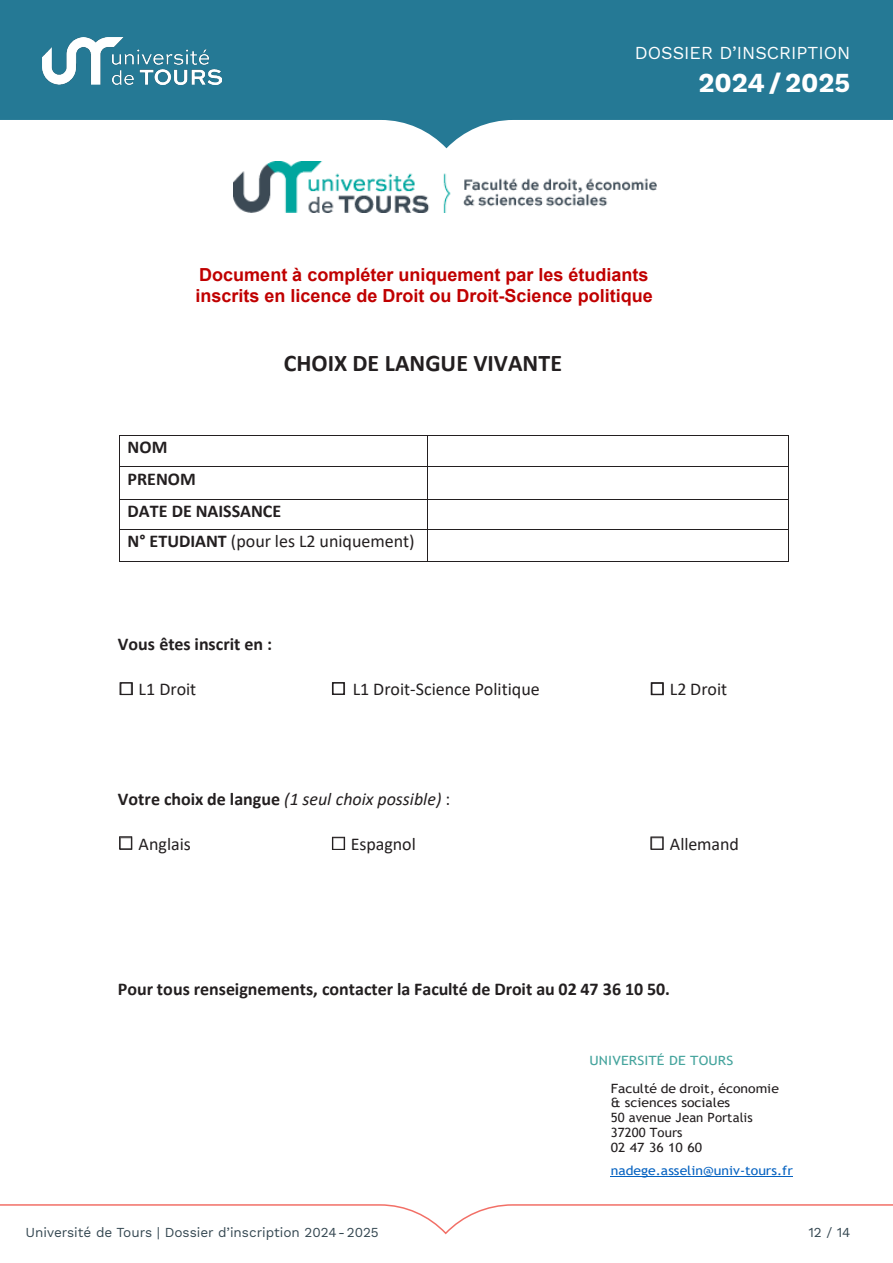
<style>
.page{position:relative;width:893px;height:1263px;background:#fff}
.page>*{position:absolute;margin:0;border:0;box-sizing:border-box;transform-origin:0 0}
.t1{font:700 27px "Work Sans";color:#fff}
.t2{font:700 24px "Calibri";color:#231f20}
.t3{font:700 18px/32px "Calibri";color:#231f20}
.t4{font:18px "Calibri";color:#231f20}
.t5{font:700 18px/20.7px "Arial";color:#c00000}
.t6{font:italic 18px "Calibri";color:#231f20}
.t7{font:18px "Work Sans";color:#fff}
.t8{font:13.5px "Work Sans";color:#334650}
.t9{font:12.75px/15px "Trebuchet MS";letter-spacing:.005em;color:#231f20;scale:1.09 1}
.t10{font:12.75px "Trebuchet MS";color:#0562c1;scale:1.09 1}
.s1{font-weight:700}
.s2{font-weight:700;font-size:27px}
.s3{font-weight:700;font-style:normal}
.s4{font-style:normal}
.s5{color:#45a49d}
</style>
<div class="page">
<svg style="left:0;top:0;width:893px;height:148px;fill:#257995"></svg>
<svg style="left:0;top:1204px;width:893px;height:31px"></svg>
<img style="left:43px;top:38px;width:179px;height:46px">
<div style="left:120px;top:682px;width:13px;height:13px;border:1px solid #231f20"></div>
<div style="left:332px;top:682px;width:13px;height:13px;border:1px solid #231f20"></div>
<div style="left:651px;top:682px;width:13px;height:13px;border:1px solid #231f20"></div>
<div style="left:119px;top:836px;width:13px;height:13px;border:1px solid #231f20"></div>
<div style="left:332px;top:837px;width:13px;height:13px;border:1px solid #231f20"></div>
<hr style="left:120px;top:435px;width:307px;height:1px;background:#231f20">
<hr style="left:428px;top:435px;width:360px;height:1px;background:#231f20">
<hr style="left:119px;top:435px;width:1px;height:31px;background:#231f20">
<hr style="left:427px;top:435px;width:1px;height:31px;background:#231f20">
<hr style="left:788px;top:435px;width:1px;height:31px;background:#231f20">
<hr style="left:120px;top:466px;width:307px;height:1px;background:#231f20">
<hr style="left:428px;top:466px;width:360px;height:1px;background:#231f20">
<hr style="left:119px;top:467px;width:1px;height:32px;background:#231f20">
<hr style="left:427px;top:467px;width:1px;height:32px;background:#231f20">
<hr style="left:788px;top:467px;width:1px;height:32px;background:#231f20">
<hr style="left:120px;top:499px;width:307px;height:1px;background:#231f20">
<hr style="left:428px;top:499px;width:360px;height:1px;background:#231f20">
<hr style="left:119px;top:499px;width:1px;height:30px;background:#231f20">
<hr style="left:427px;top:499px;width:1px;height:30px;background:#231f20">
<hr style="left:788px;top:499px;width:1px;height:30px;background:#231f20">
<hr style="left:120px;top:529px;width:307px;height:1px;background:#231f20">
<hr style="left:428px;top:529px;width:360px;height:1px;background:#231f20">
<hr style="left:119px;top:530px;width:1px;height:31px;background:#231f20">
<hr style="left:120px;top:561px;width:307px;height:1px;background:#231f20">
<hr style="left:427px;top:530px;width:1px;height:31px;background:#231f20">
<hr style="left:428px;top:561px;width:360px;height:1px;background:#231f20">
<hr style="left:788px;top:530px;width:1px;height:31px;background:#231f20">
<img style="left:233px;top:162px;width:423px;height:50px">
<hr style="left:611px;top:1176px;width:182px;height:1px;background:#0562c1">
<h3 class="t7" style="left:635px;top:43px;width:217px">DOSSIER D’INSCRIPTION</h3>
<h1 class="t1" style="left:698px;top:67px;width:153px">2024/2025</h1>
<p class="t5" style="left:195px;top:265px;width:459px">Document à compléter uniquement par les étudiants inscrits en licence de Droit ou Droit-Science politique</p>
<p class="t2" style="left:284px;top:346px;width:280px">CHOIX DE LANGUE VIVANTE</p>
<p class="t3" style="left:128px;top:431px;width:155px">NOM<br>PRENOM<br>DATE DE NAISSANCE</p>
<p class="t4" style="left:128px;top:528px;width:289px"><span class="s1">N° ETUDIANT</span> (pour les L2 uniquement)</p>
<p class="t3" style="left:118px;top:628px;width:156px">Vous êtes inscrit en :</p>
<p class="t4" style="left:118px;top:676px;width:80px"><span class="s2">□</span> L1 Droit</p>
<p class="t4" style="left:330px;top:676px;width:211px"><span class="s2">□</span> L1 Droit-Science Politique</p>
<p class="t4" style="left:649px;top:676px;width:79px"><span class="s2">□</span> L2 Droit</p>
<p class="t6" style="left:118px;top:787px;width:334px"><span class="s3">Votre choix de langue</span> (1 seul choix possible) <span class="s4">:</span></p>
<p class="t4" style="left:118px;top:831px;width:75px"><span class="s2">□</span> Anglais</p>
<p class="t4" style="left:330px;top:831px;width:87px"><span class="s2">□</span> Espagnol</p>
<p class="t4" style="left:649px;top:831px;width:91px"><span class="s2">□</span> Allemand</p>
<p class="t3" style="left:118px;top:973px;width:554px">Pour tous renseignements, contacter la Faculté de Droit au 02 47 36 10 50.</p>
<p class="t9" style="left:611px;top:1047px;width:156px;line-height:27.2px;text-indent:-21px"><span class="s5">UNIVERSITÉ DE TOURS<br></span>Faculté de droit, économie</p>
<p class="t9" style="left:611px;top:1095px;width:132px">&amp; sciences sociales<br>50 avenue Jean Portalis<br>37200 Tours<br>02 47 36 10 60</p>
<p class="t10" style="left:611px;top:1162px;width:168px">nadege.asselin@univ-tours.fr</p>
<p class="t9" style="left:80px;top:1221px;width:85px">02 47 36 10 60</p>
<p class="t8" style="left:26px;top:1225px;width:355px">Université de Tours | Dossier d’inscription 2024-2025</p>
<p class="t8" style="left:808px;top:1225px;width:44px">12 / 14</p>
</div>
